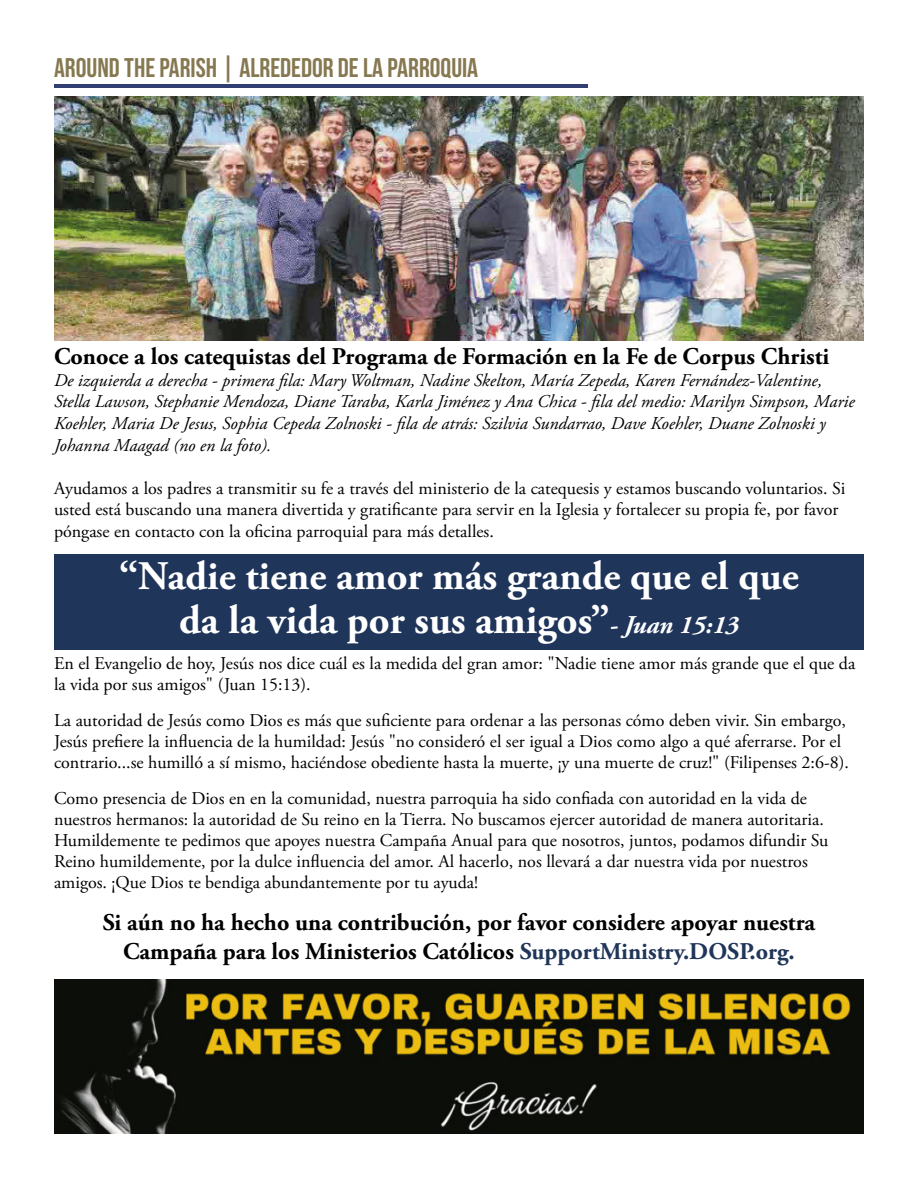
<style>
.page{position:relative;width:918px;height:1188px;background:#fff}
.page>*{position:absolute;margin:0;border:0;box-sizing:border-box;transform-origin:0 0}
.t1{font:700 40.5px/43.5px "Adobe Garamond Pro";color:#fff;text-align:center}
.t2{font:27px "Bebas Neue";color:#867850}
.t3{font:700 24px/28.8px "Adobe Garamond Pro";color:#000;text-align:center}
.t4{font:18px/21px "Adobe Garamond Pro";color:#000}
.t5{font:italic 18px/21.6px "Adobe Garamond Pro";color:#000}
.s1{font-style:inherit}
.s2{font-style:italic;font-size:25.5px}
.s3{color:#20355a}
</style>
<div class="page">
<hr style="left:54px;top:85px;width:534px;height:3px;background:#303e72">
<img style="left:54px;top:980px;width:810px;height:154px">
<div style="left:54px;top:554px;width:810px;height:95px;background:#20355a"></div>
<img style="left:54px;top:96px;width:810px;height:244px">
<h2 class="t2" style="left:54px;top:53px;width:426px"><span class="s1">AROUND THE PARISH |</span> ALREDEDOR DE LA PARROQUIA</h2>
<h3 class="t3" style="left:54px;top:343px;width:777px">Conoce a los catequistas del Programa de Formación en la Fe de Corpus Christi</h3>
<p class="t5" style="left:54px;top:370px;width:802px">De izquierda a derecha - primera fila: Mary Woltman, Nadine Skelton, María Zepeda, Karen Fernández-Valentine, Stella Lawson, Stephanie Mendoza, Diane Taraba, Karla Jiménez y Ana Chica - fila del medio: Marilyn Simpson, Marie Koehler, Maria De Jesus, Sophia Cepeda Zolnoski - fila de atrás: Szilvia Sundarrao, Dave Koehler, Duane Zolnoski y Johanna Maagad (no en la foto).</p>
<p class="t4" style="left:54px;top:478px;width:793px;line-height:21.6px">Ayudamos a los padres a transmitir su fe a través del ministerio de la catequesis y estamos buscando voluntarios. Si usted está buscando una manera divertida y gratificante para servir en la Iglesia y fortalecer su propia fe, por favor póngase en contacto con la oficina parroquial para más detalles.</p>
<h1 class="t1" style="left:119px;top:556px;width:681px">“Nadie tiene amor más grande que el que da la vida por sus amigos”<span class="s2">- Juan 15:13</span></h1>
<p class="t4" style="left:54px;top:653px;width:803px">En el Evangelio de hoy, Jesús nos dice cuál es la medida del gran amor: "Nadie tiene amor más grande que el que da la vida por sus amigos" (Juan 15:13).</p>
<p class="t4" style="left:54px;top:710px;width:797px">La autoridad de Jesús como Dios es más que suficiente para ordenar a las personas cómo deben vivir. Sin embargo,<br>Jesús prefiere la influencia de la humildad: Jesús "no consideró el ser igual a Dios como algo a qué aferrarse. Por el contrario...se humilló a sí mismo, haciéndose obediente hasta la muerte, ¡y una muerte de cruz!" (Filipenses 2:6-8).</p>
<p class="t4" style="left:54px;top:788px;width:776px">Como presencia de Dios en en la comunidad, nuestra parroquia ha sido confiada con autoridad en la vida de nuestros hermanos: la autoridad de Su reino en la Tierra. No buscamos ejercer autoridad de manera autoritaria.<br>Humildemente te pedimos que apoyes nuestra Campaña Anual para que nosotros, juntos, podamos difundir Su Reino humildemente, por la dulce influencia del amor. Al hacerlo, nos llevará a dar nuestra vida por nuestros amigos. ¡Que Dios te bendiga abundantemente por tu ayuda!</p>
<h3 class="t3" style="left:103px;top:908px;width:714px">Si aún no ha hecho una contribución, por favor considere apoyar nuestra<br>Campaña para los Ministerios Católicos <span class="s3">SupportMinistry.DOSP.org.</span></h3>
</div>
